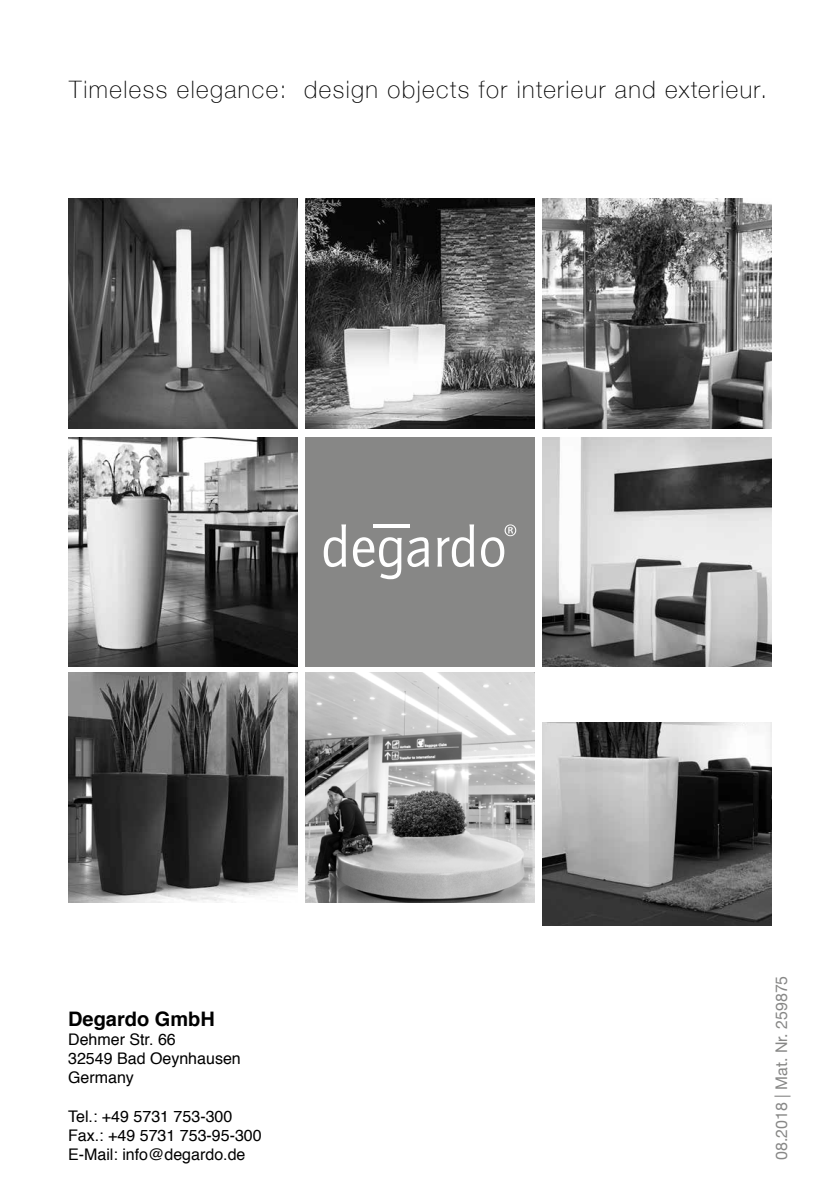
<style>
.page{position:relative;width:840px;height:1191px;background:#fff}
.page>*{position:absolute;margin:0;border:0;box-sizing:border-box;transform-origin:0 0}
.t1{font:100 24px "Helvetica Neue";letter-spacing:.06em;color:#000}
.t2{font:700 20px "Helvetica";color:#000}
.t3{font:16px/19.2px "Helvetica";color:#000}
.t4{font:16px "Helvetica Neue";color:#878786}
</style>
<div class="page">
<img style="left:305px;top:672px;width:229px;height:230px">
<img style="left:68px;top:199px;width:230px;height:229px">
<img style="left:68px;top:437px;width:230px;height:229px">
<img style="left:68px;top:672px;width:230px;height:230px">
<img style="left:305px;top:199px;width:229px;height:229px">
<div style="left:305px;top:437px;width:229px;height:229px;background:#878786"></div>
<svg style="left:323px;top:524px;width:23px;height:43px"></svg>
<svg style="left:353px;top:537px;width:48px;height:42px"></svg>
<svg style="left:407px;top:537px;width:21px;height:30px"></svg>
<svg style="left:437px;top:524px;width:37px;height:43px"></svg>
<hr style="left:373px;top:524px;width:36px;height:4px;background:#fff">
<svg style="left:481px;top:524px;width:35px;height:43px"></svg>
<img style="left:542px;top:199px;width:229px;height:229px">
<img style="left:542px;top:437px;width:229px;height:229px">
<img style="left:542px;top:722px;width:229px;height:203px">
<h1 class="t1" style="left:69px;top:71px;width:699px">Timeless elegance: design objects for interieur and exterieur.</h1>
<p class="t2" style="left:68px;top:1002px;width:148px">Degardo GmbH</p>
<p class="t3" style="left:68px;top:1030px;width:174px">Dehmer Str. 66<br>32549 Bad Oeynhausen<br>Germany</p>
<p class="t3" style="left:68px;top:1107px;width:195px">Tel.: +49 5731 753-300<br>Fax.: +49 5731 753-95-300<br>E-Mail: info@degardo.de</p>
<p class="t4" style="left:769px;top:1160px;width:186px;rotate:-90deg">08.2018 | Mat. Nr. 259875</p>
</div>
